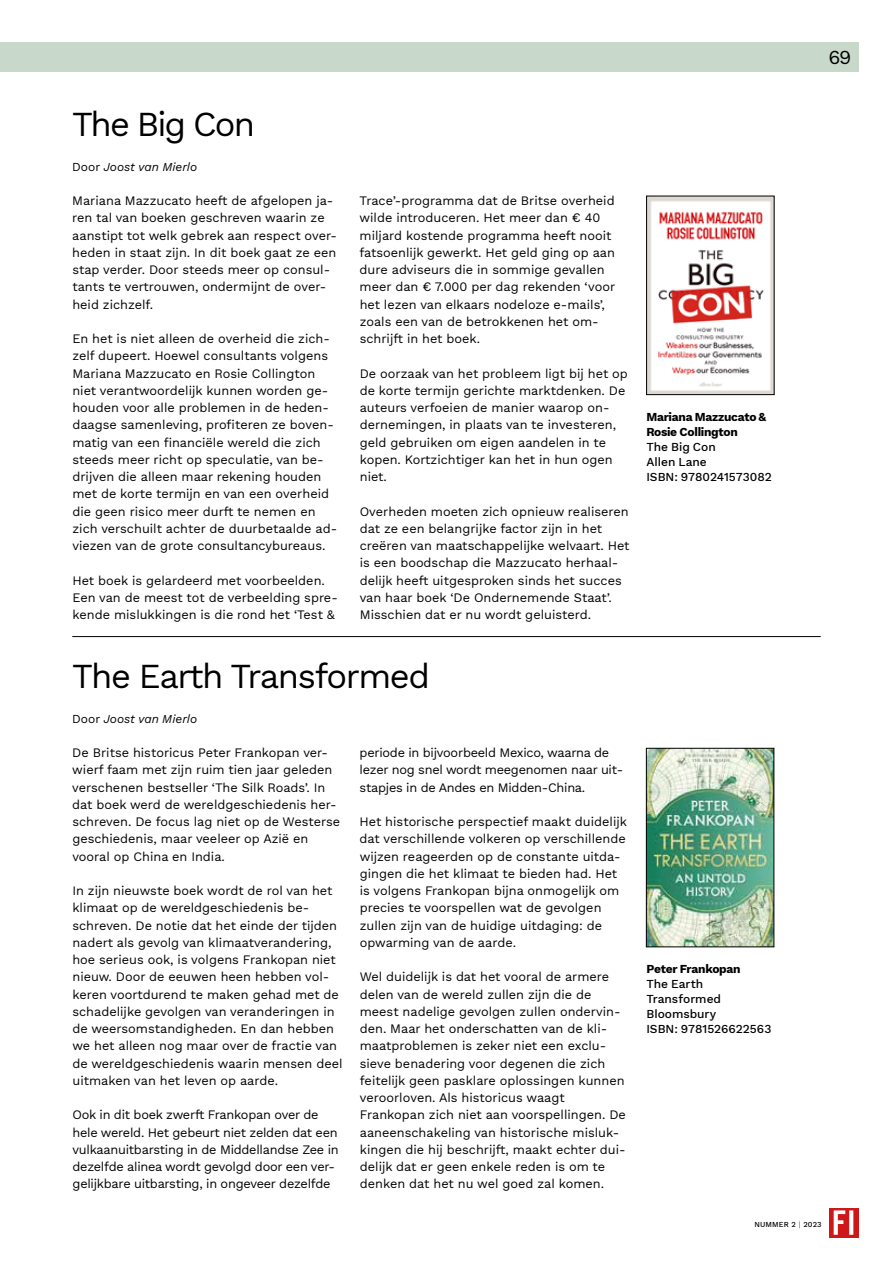
<style>
.page{position:relative;width:893px;height:1263px;background:#fff}
.page>*{position:absolute;margin:0;border:0;box-sizing:border-box;transform-origin:0 0}
.t1{font:34.5px "Work Sans";letter-spacing:-.045em;color:#000}
.t2{font:19.5px "Work Sans";color:#000}
.t3{font:12.75px/17.2px "Work Sans";color:#000}
.t4{font:12.75px/17.2px "Work Sans";letter-spacing:-.02em;color:#000}
.t5{font:500 12px/15px "Work Sans";color:#000}
.t6{font:700 12px/15px "Work Sans";letter-spacing:-.025em;color:#000}
.t7{font:italic 12px "Work Sans";color:#000}
.t8{font:500 7.5px "Work Sans";letter-spacing:.02em;color:#000}
.s1{font-style:normal}
.s2{font-weight:400;color:#cd1719}
</style>
<div class="page">
<div style="left:0;top:43px;width:859px;height:29px;background:#c8d8ca"></div>
<svg style="left:829px;top:1208px;width:30px;height:29px"></svg>
<svg style="left:834px;top:1210px;width:19px;height:25px"></svg>
<hr style="left:72px;top:636px;width:749px;height:1px;background:#000">
<img style="left:648px;top:750px;width:124px;height:195px">
<div style="left:646px;top:748px;width:128px;height:199px;border:1px solid #000"></div>
<img style="left:648px;top:198px;width:124px;height:195px">
<div style="left:646px;top:196px;width:128px;height:199px;border:1px solid #000"></div>
<h2 class="t2" style="left:828px;top:43px;width:24px">69</h2>
<h1 class="t1" style="left:72px;top:98px;width:184px">The Big Con</h1>
<p class="t7" style="left:72px;top:157px;width:127px"><span class="s1">Door</span> Joost van Mierlo</p>
<p class="t3" style="left:72px;top:192px;width:266px">Mariana Mazzucato heeft de afgelopen ja&shy;ren tal van boeken geschreven waarin ze aanstipt tot welk gebrek aan respect over&shy;heden in staat zijn. In dit boek gaat ze een stap verder. Door steeds meer op consul&shy;tants te vertrouwen, ondermijnt de over&shy;heid zichzelf.</p>
<p class="t3" style="left:72px;top:330px;width:266px">En het is niet alleen de overheid die zich&shy;zelf dupeert. Hoewel consultants volgens Mariana Mazzucato en Rosie Collington niet verantwoordelijk kunnen worden ge&shy;houden voor alle problemen in de heden&shy;daagse samenleving, profiteren ze boven&shy;matig van een financiële wereld die zich steeds meer richt op speculatie, van be&shy;drijven die alleen maar rekening houden met de korte termijn en van een overheid die geen risico meer durft te nemen en zich verschuilt achter de duurbetaalde ad&shy;viezen van de grote consultancybureaus.</p>
<p class="t3" style="left:73px;top:571px;width:267px">Het boek is gelardeerd met voorbeelden.<br>Een van de meest tot de verbeelding spre&shy;kende mislukkingen is die rond het ‘Test &amp;</p>
<p class="t3" style="left:360px;top:192px;width:257px">Trace’-programma dat de Britse overheid wilde introduceren. Het meer dan € 40 miljard kostende programma heeft nooit fatsoenlijk gewerkt. Het geld ging op aan dure adviseurs die in sommige gevallen meer dan € 7.000 per dag rekenden ‘voor het lezen van elkaars nodeloze e-mails’, zoals een van de betrokkenen het om&shy;schrijft in het boek.</p>
<p class="t3" style="left:360px;top:364px;width:270px">De oorzaak van het probleem ligt bij het op de korte termijn gerichte marktdenken. De auteurs verfoeien de manier waarop on&shy;dernemingen, in plaats van te investeren, geld gebruiken om eigen aandelen in te kopen. Kortzichtiger kan het in hun ogen niet.</p>
<p class="t3" style="left:360px;top:502px;width:271px">Overheden moeten zich opnieuw realiseren dat ze een belangrijke factor zijn in het creëren van maatschappelijke welvaart. Het is een boodschap die Mazzucato herhaal&shy;delijk heeft uitgesproken sinds het succes van haar boek ‘De Ondernemende Staat’.<br>Misschien dat er nu wordt geluisterd.</p>
<h1 class="t1" style="left:72px;top:650px;width:359px">The Earth Transformed</h1>
<p class="t7" style="left:72px;top:709px;width:127px"><span class="s1">Door</span> Joost van Mierlo</p>
<p class="t3" style="left:72px;top:744px;width:269px">De Britse historicus Peter Frankopan ver&shy;wierf faam met zijn ruim tien jaar geleden verschenen bestseller ‘The Silk Roads’. In dat boek werd de wereldgeschiedenis her&shy;schreven. De focus lag niet op de Westerse geschiedenis, maar veeleer op Azië en vooral op China en India.</p>
<p class="t3" style="left:72px;top:882px;width:272px">In zijn nieuwste boek wordt de rol van het klimaat op de wereldgeschiedenis be&shy;schreven. De notie dat het einde der tijden nadert als gevolg van klimaatverandering, hoe serieus ook, is volgens Frankopan niet nieuw. Door de eeuwen heen hebben vol&shy;keren voortdurend te maken gehad met de schadelijke gevolgen van veranderingen in de weersomstandigheden. En dan hebben we het alleen nog maar over de fractie van de wereldgeschiedenis waarin mensen deel uitmaken van het leven op aarde.</p>
<p class="t4" style="left:73px;top:1106px;width:268px">Ook in dit boek zwerft Frankopan over de hele wereld. Het gebeurt niet zelden dat een vulkaanuitbarsting in de Middellandse Zee in dezelfde alinea wordt gevolgd door een ver&shy;gelijkbare uitbarsting, in ongeveer dezelfde</p>
<p class="t4" style="left:360px;top:744px;width:265px">periode in bijvoorbeeld Mexico, waarna de lezer nog snel wordt meegenomen naar uit&shy;stapjes in de Andes en Midden-China.</p>
<p class="t3" style="left:360px;top:813px;width:269px">Het historische perspectief maakt duidelijk dat verschillende volkeren op verschillende wijzen reageerden op de constante uitda&shy;gingen die het klimaat te bieden had. Het is volgens Frankopan bijna onmogelijk om precies te voorspellen wat de gevolgen zullen zijn van de huidige uitdaging: de opwarming van de aarde.</p>
<p class="t3" style="left:360px;top:968px;width:268px">Wel duidelijk is dat het vooral de armere delen van de wereld zullen zijn die de meest nadelige gevolgen zullen ondervin&shy;den. Maar het onderschatten van de kli&shy;maatproblemen is zeker niet een exclu&shy;sieve benadering voor degenen die zich feitelijk geen pasklare oplossingen kunnen veroorloven. Als historicus waagt Frankopan zich niet aan voorspellingen. De aaneenschakeling van historische misluk&shy;kingen die hij beschrijft, maakt echter dui&shy;delijk dat er geen enkele reden is om te denken dat het nu wel goed zal komen.</p>
<p class="t6" style="left:646px;top:409px;width:122px">Mariana Mazzucato &amp;<br>Rosie Collington</p>
<p class="t5" style="left:646px;top:439px;width:127px">The Big Con<br>Allen Lane<br>ISBN: 9780241573082</p>
<p class="t6" style="left:646px;top:961px;width:96px">Peter Frankopan</p>
<p class="t5" style="left:646px;top:976px;width:127px">The Earth<br>Transformed<br>Bloomsbury<br>ISBN: 9781526622563</p>
<p class="t8" style="left:754px;top:1219px;width:69px">NUMMER 2 <span class="s2">|</span> 2023</p>
</div>
